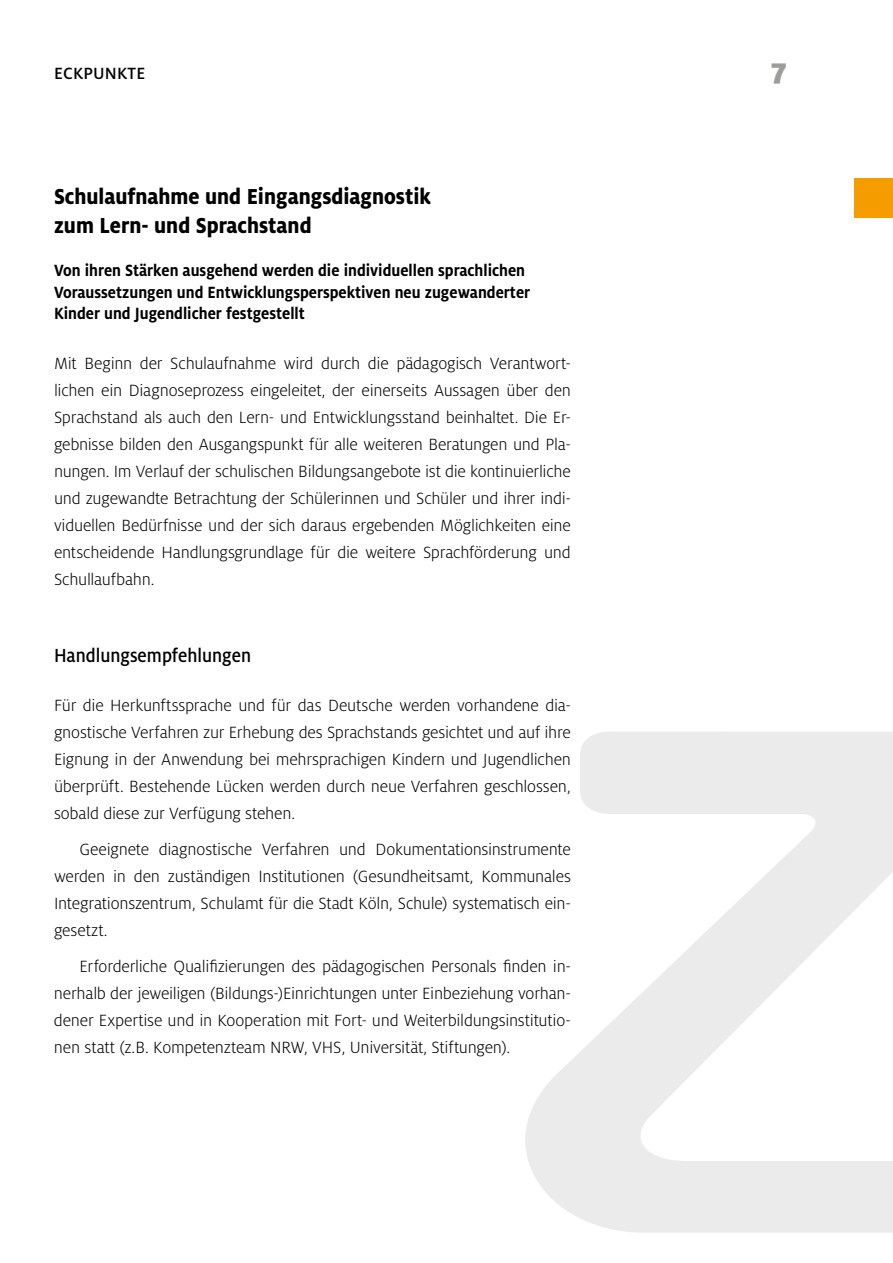
<style>
.page{position:relative;width:893px;height:1263px;background:#fff}
.page>*{position:absolute;margin:0;border:0;box-sizing:border-box;transform-origin:0 0}
.t1{font:900 31.5px "Milo OT";color:#9d9d9c}
.t2{font:800 24px/28.8px "Milo OT";color:#000;scale:.9 1}
.t3{font:500 21px "Milo OT";color:#000;scale:.9 1}
.t4{font:300 18px/27px "Milo OT";letter-spacing:-.015em;color:#000;text-align:justify}
.t5{font:700 18px/21.6px "Milo OT";color:#000;scale:.9 1}
.t6{font:500 18px "Milo OT";letter-spacing:.01em;color:#000}
</style>
<div class="page">
<svg style="left:525px;top:731px;width:368px;height:502px"></svg>
<div style="left:855px;top:178px;width:38px;height:39px;background:#f59c00"></div>
<p class="t6" style="left:54px;top:63px;width:93px">ECKPUNKTE</p>
<h1 class="t1" style="left:771px;top:51px;width:18px">7</h1>
<h2 class="t2" style="left:54px;top:182px;width:420px">Schulaufnahme und Eingangsdiagnostik zum Lern- und Sprachstand</h2>
<p class="t5" style="left:54px;top:260px;width:531px">Von ihren Stärken ausgehend werden die individuellen sprachlichen<br>Voraussetzungen und Entwicklungsperspektiven neu zugewanderter<br>Kinder und Jugendlicher festgestellt</p>
<p class="t4" style="left:54px;top:350px;width:518px">Mit Beginn der Schulaufnahme wird durch die pädagogisch Verantwort&shy;lichen ein Diagnoseprozess eingeleitet, der einerseits Aussagen über den Sprachstand als auch den Lern- und Entwicklungsstand beinhaltet. Die Er&shy;gebnisse bilden den Ausgangspunkt für alle weiteren Beratungen und Pla&shy;nungen. Im Verlauf der schulischen Bildungsangebote ist die kontinuierliche und zugewandte Betrachtung der Schülerinnen und Schüler und ihrer indi&shy;viduellen Bedürfnisse und der sich daraus ergebenden Möglichkeiten eine entscheidende Handlungsgrundlage für die weitere Sprachförderung und Schullaufbahn.</p>
<p class="t3" style="left:54px;top:644px;width:220px">Handlungsempfehlungen</p>
<p class="t4" style="left:54px;top:692px;width:518px">Für die Herkunftssprache und für das Deutsche werden vorhandene dia&shy;gnostische Verfahren zur Erhebung des Sprachstands gesichtet und auf ihre Eignung in der Anwendung bei mehrsprachigen Kindern und Jugendlichen überprüft. Bestehende Lücken werden durch neue Verfahren geschlossen, sobald diese zur Verfügung stehen.</p>
<p class="t4" style="left:54px;top:836px;width:518px;text-indent:26px">Geeignete diagnostische Verfahren und Dokumentationsinstrumente werden in den zuständigen Institutionen (Gesundheitsamt, Kommunales Integrationszentrum, Schulamt für die Stadt Köln, Schule) systematisch ein&shy;gesetzt.</p>
<p class="t4" style="left:54px;top:953px;width:518px;text-indent:26px">Erforderliche Qualifizierungen des pädagogischen Personals finden in&shy;nerhalb der jeweiligen (Bildungs-)Einrichtungen unter Einbeziehung vorhan&shy;dener Expertise und in Kooperation mit Fort- und Weiterbildungsinstitutio&shy;nen statt (z.B. Kompetenzteam NRW, VHS, Universität, Stiftungen).</p>
</div>
